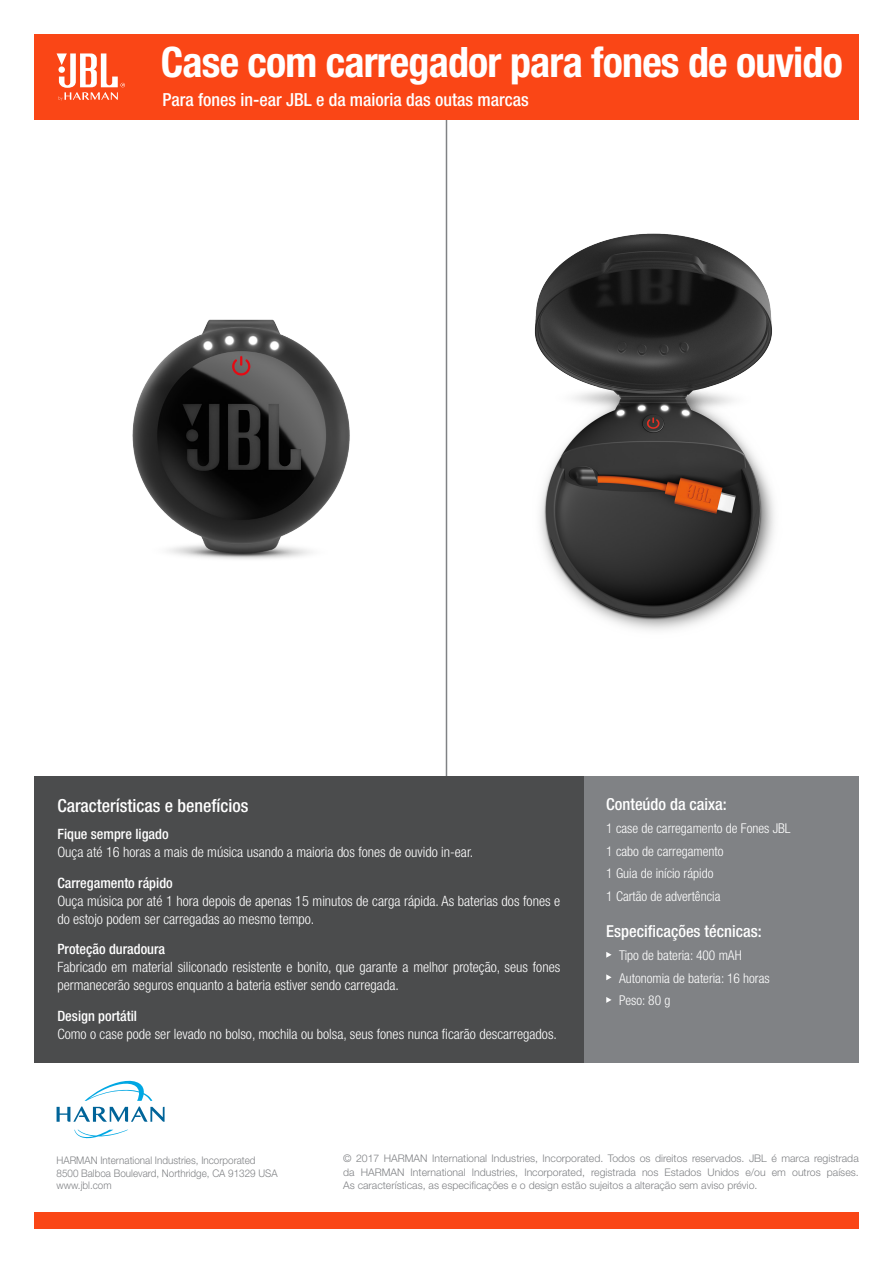
<style>
.page{position:relative;width:893px;height:1263px;background:#fff}
.page>*{position:absolute;margin:0;border:0;box-sizing:border-box;transform-origin:0 0}
.t1{font:700 condensed 42px "Helvetica Neue LT Pro";letter-spacing:-.02em;color:#fff}
.t2{font:500 condensed 18px "Helvetica Neue LT Pro";color:#fff}
.t3{font:500 condensed 16.5px "Helvetica Neue LT Pro";color:#fff}
.t4{font:300 condensed 14.25px/18px "Helvetica Neue LT Pro";color:#fff}
.t5{font:500 condensed 14.25px "Helvetica Neue LT Pro";color:#fff}
.t6{font:300 condensed 13.5px "Helvetica Neue LT Pro";color:#fff}
.t7{font:300 10.5px/13.5px "Helvetica Neue LT Pro";color:#808285;text-align:justify}
.t8{font:300 10.5px "Helvetica Neue LT Pro";color:#808285;scale:.94 1}
</style>
<div class="page">
<img style="left:447px;top:218px;width:327px;height:463px">
<div style="left:34px;top:1213px;width:825px;height:16px;background:#fa4616"></div>
<svg style="left:74px;top:1130px;width:54px;height:8px"></svg>
<svg style="left:57px;top:1080px;width:108px;height:42px"></svg>
<div style="left:584px;top:776px;width:275px;height:286px;background:#808285"></div>
<svg style="left:606px;top:952px;width:6px;height:6px"></svg>
<svg style="left:606px;top:974px;width:6px;height:6px"></svg>
<svg style="left:606px;top:997px;width:6px;height:6px"></svg>
<div style="left:34px;top:776px;width:550px;height:286px;background:#4b4c4d"></div>
<hr style="left:446px;top:119px;width:1px;height:657px;background:#808285">
<div style="left:34px;top:34px;width:825px;height:85px;background:#fa4616"></div>
<svg style="left:57px;top:53px;width:68px;height:48px"></svg>
<img style="left:132px;top:319px;width:218px;height:240px">
<p class="t1" style="left:161px;top:37px;width:683px">Case com carregador para fones de ouvido</p>
<p class="t2" style="left:163px;top:89px;width:368px">Para fones in-ear JBL e da maioria das outas marcas</p>
<p class="t2" style="left:57px;top:795px;width:193px">Características e benefícios</p>
<p class="t5" style="left:57px;top:825px;width:113px">Fique sempre ligado</p>
<p class="t4" style="left:57px;top:843px;width:417px">Ouça até 16 horas a mais de música usando a maioria dos fones de ouvido in-ear.</p>
<p class="t5" style="left:57px;top:874px;width:117px">Carregamento rápido</p>
<p class="t4" style="left:57px;top:891px;width:504px">Ouça música por até 1 hora depois de apenas 15 minutos de carga rápida. As baterias dos fones e do estojo podem ser carregadas ao mesmo tempo.</p>
<p class="t5" style="left:57px;top:941px;width:109px">Proteção duradoura</p>
<p class="t4" style="left:57px;top:958px;width:504px">Fabricado em material siliconado resistente e bonito, que garante a melhor proteção, seus fones permanecerão seguros enquanto a bateria estiver sendo carregada.</p>
<p class="t5" style="left:57px;top:1007px;width:81px">Design portátil</p>
<p class="t4" style="left:57px;top:1025px;width:501px">Como o case pode ser levado no bolso, mochila ou bolsa, seus fones nunca ficarão descarregados.</p>
<p class="t3" style="left:606px;top:795px;width:122px">Conteúdo da caixa:</p>
<p class="t6" style="left:606px;top:820px;width:186px">1 case de carregamento de Fones JBL</p>
<p class="t6" style="left:606px;top:843px;width:119px">1 cabo de carregamento</p>
<p class="t6" style="left:606px;top:865px;width:109px">1 Guia de início rápido</p>
<p class="t6" style="left:606px;top:888px;width:116px">1 Cartão de advertência</p>
<p class="t3" style="left:606px;top:922px;width:157px">Especificações técnicas:</p>
<p class="t6" style="left:619px;top:947px;width:124px">Tipo de bateria: 400 mAH</p>
<p class="t6" style="left:619px;top:970px;width:152px">Autonomia de bateria: 16 horas</p>
<p class="t6" style="left:619px;top:993px;width:53px">Peso: 80 g</p>
<p class="t8" style="left:57px;top:1154px;width:213px">HARMAN International Industries, Incorporated</p>
<p class="t8" style="left:57px;top:1166px;width:237px">8500 Balboa Boulevard, Northridge, CA 91329 USA</p>
<p class="t8" style="left:57px;top:1179px;width:60px">www.jbl.com</p>
<p class="t7" style="left:343px;top:1151px;width:517px">© 2017 HARMAN International Industries, Incorporated. Todos os direitos reservados. JBL é marca registrada da HARMAN International Industries, Incorporated, registrada nos Estados Unidos e/ou em outros países.<br>As características, as especificações e o design estão sujeitos a alteração sem aviso prévio.</p>
</div>
